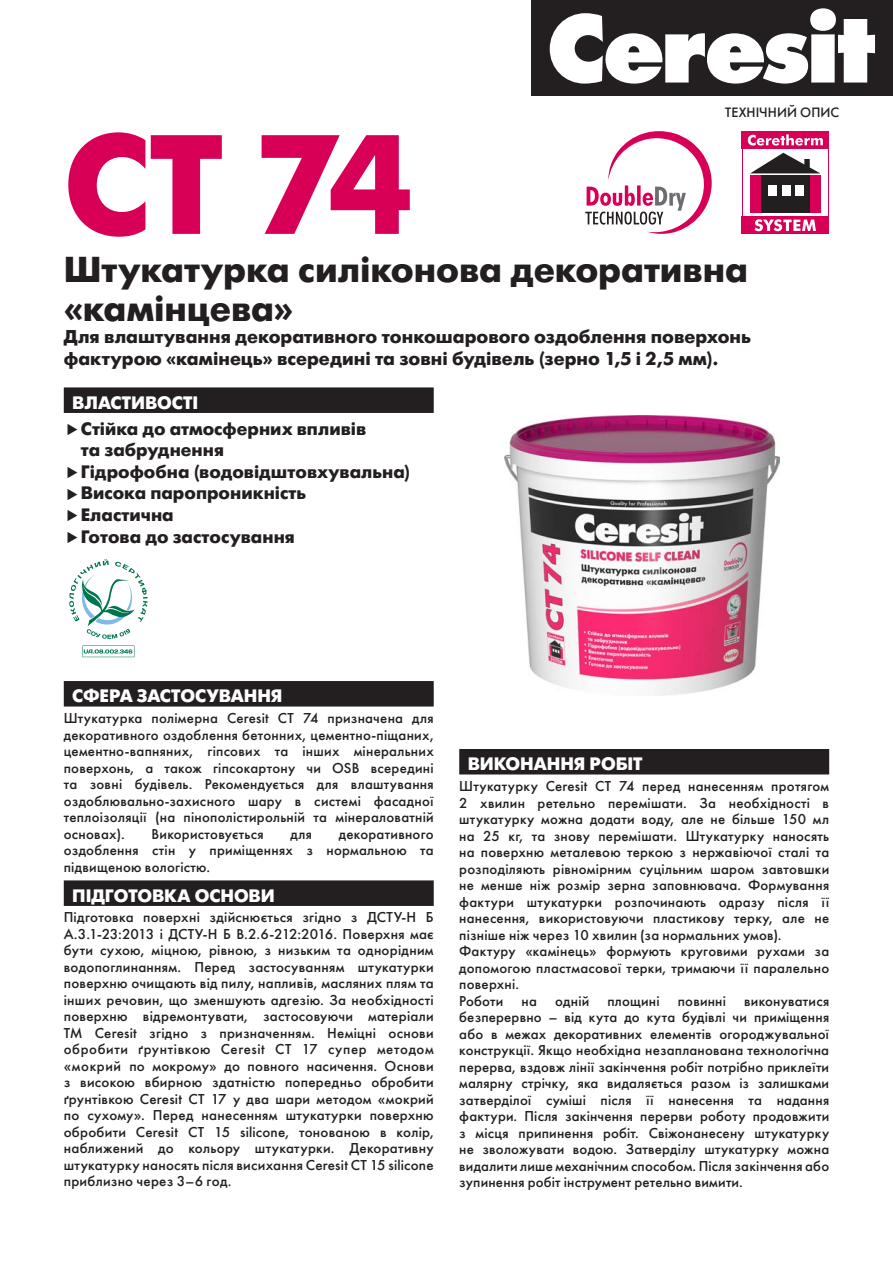
<style>
.page{position:relative;width:893px;height:1263px;background:#fff}
.page>*{position:absolute;margin:0;border:0;box-sizing:border-box;transform-origin:0 0}
.Name{font:700 141px "Futura Futuris";color:#d80056}
.SubName{font:700 36px/39px "Futura Futuris";color:#231f20}
.SubSub{font:700 18.6px/22.2px "Futura Futuris";color:#231f20}
.t1{font:700 18px/21.6px "Futura Futuris";color:#231f20}
.StripTXT{font:700 18px "Futura Futuris";letter-spacing:-.005em;color:#fff}
.MainTXT{font:14.25px/16.5px "Futura Futuris";letter-spacing:.02em;color:#231f20;text-align:justify}
.ListTXT{font:13.5px "Futura Futuris";letter-spacing:.005em;color:#231f20}
</style>
<div class="page">
<div style="left:532px;top:0;width:361px;height:95px;background:#231f20"></div>
<svg style="left:550px;top:8px;width:325px;height:76px"></svg>
<div style="left:64px;top:387px;width:370px;height:26px;background:#231f20"></div>
<div style="left:64px;top:681px;width:370px;height:25px;background:#231f20"></div>
<div style="left:64px;top:880px;width:370px;height:26px;background:#231f20"></div>
<div style="left:459px;top:749px;width:370px;height:25px;background:#231f20"></div>
<img style="left:504px;top:416px;width:276px;height:280px">
<svg style="left:69px;top:559px;width:79px;height:80px"></svg>
<svg style="left:83px;top:645px;width:51px;height:12px"></svg>
<div style="left:742px;top:131px;width:87px;height:18px;background:#d80056"></div>
<div style="left:742px;top:216px;width:87px;height:18px;background:#d80056"></div>
<div style="left:750px;top:175px;width:11px;height:38px;background:#d80056"></div>
<div style="left:809px;top:175px;width:12px;height:38px;background:#d80056"></div>
<div style="left:761px;top:175px;width:48px;height:38px;background:#231f20"></div>
<svg style="left:751px;top:153px;width:69px;height:20px"></svg>
<div style="left:768px;top:185px;width:9px;height:11px;background:#fff"></div>
<div style="left:782px;top:185px;width:9px;height:11px;background:#fff"></div>
<div style="left:795px;top:185px;width:9px;height:11px;background:#fff"></div>
<hr style="left:742px;top:148px;width:1px;height:70px;background:#d80056">
<hr style="left:828px;top:148px;width:1px;height:70px;background:#d80056">
<svg style="left:748px;top:134px;width:75px;height:12px"></svg>
<svg style="left:754px;top:219px;width:62px;height:12px"></svg>
<svg style="left:585px;top:131px;width:127px;height:103px"></svg>
<p class="ListTXT" style="left:725px;top:104px;width:116px">ТЕХНІЧНИЙ ОПИС</p>
<p class="Name" style="left:64px;top:101px;width:350px">CT 74</p>
<p class="SubName" style="left:64px;top:250px;width:686px">Штукатурка силіконова декоративна «камінцева»</p>
<p class="SubSub" style="left:64px;top:326px;width:689px">Для влаштування декоративного тонкошарового оздоблення поверхонь фактурою «камінець» всередині та зовні будівель (зерно 1,5 і 2,5 мм).</p>
<p class="StripTXT" style="left:72px;top:392px;width:127px">ВЛАСТИВОСТІ</p>
<p class="t1" style="left:81px;top:418px;width:287px">Cтійка до атмосферних впливів та забруднення</p>
<p class="t1" style="left:81px;top:461px;width:331px">Гідрофобна (водовідштовхувальна)</p>
<p class="t1" style="left:81px;top:483px;width:227px">Висока паропроникність</p>
<p class="t1" style="left:81px;top:504px;width:94px">Еластична</p>
<p class="t1" style="left:81px;top:526px;width:216px">Готова до застосування</p>
<p class="StripTXT" style="left:72px;top:685px;width:212px">СФЕРА ЗАСТОСУВАННЯ</p>
<p class="MainTXT" style="left:64px;top:710px;width:371px">Штукатурка полімерна Ceresit СТ 74 призначена для декоративного оздоблення бетонних, цементно-піщаних, цементно-вапняних, гіпсових та інших мінеральних поверхонь, а також гіпсокартону чи OSB всередині та зовні будівель. Рекомендується для влаштування оздоблювально-захисного шару в системі фасадної теплоізоляції (на пінополістирольній та мінераловатній основах).</p>
<p class="MainTXT" style="left:152px;top:825px;width:114px">Використовується</p>
<p class="MainTXT" style="left:291px;top:825px;width:23px">для</p>
<p class="MainTXT" style="left:64px;top:825px;width:371px;text-indent:275px">декоративного оздоблення стін у приміщеннях з нормальною та підвищеною вологістю.</p>
<p class="StripTXT" style="left:72px;top:885px;width:204px">ПІДГОТОВКА ОСНОВИ</p>
<p class="MainTXT" style="left:64px;top:909px;width:371px">Підготовка поверхні здійснюється згідно з ДСТУ-Н Б А.3.1-23:2013 і ДСТУ-Н Б В.2.6-212:2016. Поверхня має бути сухою, міцною, рівною, з низьким та однорідним водопоглинанням. Перед застосуванням штукатурки поверхню очищають від пилу, напливів, масляних плям та інших речовин, що зменшують адгезію. За необхідності поверхню відремонтувати, застосовуючи матеріали ТМ Ceresit згідно з призначенням. Неміцні основи обробити ґрунтівкою Ceresit СТ 17 супер методом «мокрий по мокрому» до повного насичення. Основи з високою вбирною здатністю попередньо обробити ґрунтівкою Ceresit СТ 17 у два шари методом «мокрий по сухому». Перед нанесенням штукатурки поверхню обробити Ceresit СТ 15 silicone, тонованою в колір, наближений до кольору штукатурки. Декоративну штукатурку наносять після висихання Ceresit СТ 15 silicone приблизно через 3–6 год.</p>
<p class="StripTXT" style="left:468px;top:753px;width:176px">ВИКОНАННЯ РОБІТ</p>
<p class="MainTXT" style="left:459px;top:778px;width:371px">Штукатурку Ceresit СТ 74 перед нанесенням протягом 2 хвилин ретельно перемішати. За необхідності в штукатурку можна додати воду, але не більше 150 мл на 25 кг, та знову перемішати. Штукатурку наносять на поверхню металевою теркою з нержавіючої сталі та розподіляють рівномірним суцільним шаром завтовшки не менше ніж розмір зерна заповнювача. Формування фактури штукатурки розпочинають одразу після її нанесення, використовуючи пластикову терку, але не пізніше ніж через 10 хвилин (за нормальних умов).</p>
<p class="MainTXT" style="left:459px;top:943px;width:371px">Фактуру «камінець» формують круговими рухами за допомогою пластмасової терки, тримаючи її паралельно поверхні.</p>
<p class="MainTXT" style="left:459px;top:992px;width:46px">Роботи</p>
<p class="MainTXT" style="left:522px;top:992px;width:17px">на</p>
<p class="MainTXT" style="left:555px;top:992px;width:36px">одній</p>
<p class="MainTXT" style="left:607px;top:992px;width:54px">площині</p>
<p class="MainTXT" style="left:678px;top:992px;width:50px">повинні</p>
<p class="MainTXT" style="left:459px;top:992px;width:371px;text-indent:285px">виконуватися безперервно – від кута до кута будівлі чи приміщення або в межах декоративних елементів огороджувальної конструкції. Якщо необхідна незапланована технологічна перерва, вздовж лінії закінчення робіт потрібно приклеїти малярну стрічку, яка видаляється разом із залишками затверділої суміші після її нанесення та надання фактури. Після закінчення перерви роботу продовжити з місця припинення робіт. Свіжонанесену штукатурку не зволожувати водою. Затверділу штукатурку можна видалити лише механічним способом. Після закінчення або зупинення робіт інструмент ретельно вимити.</p>
</div>
